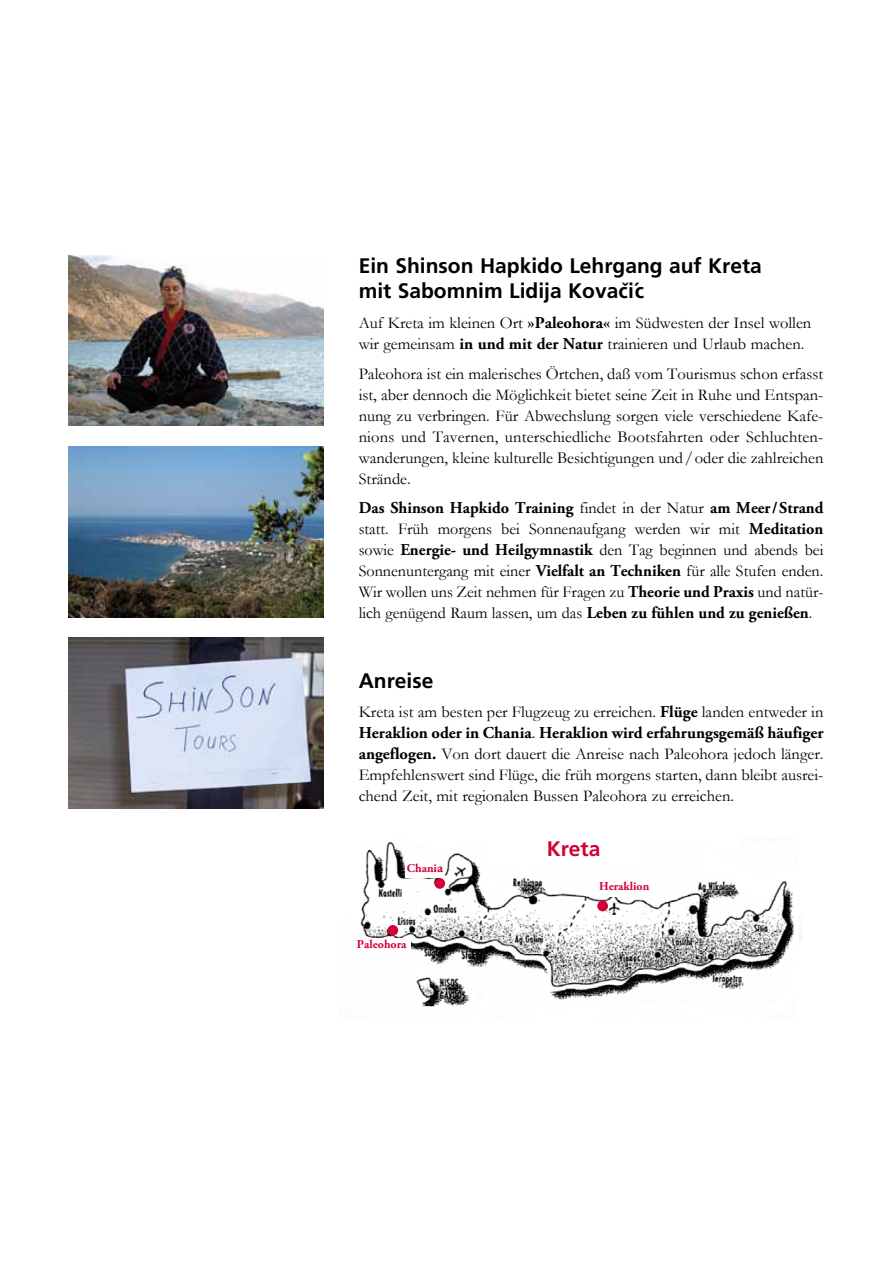
<style>
.page{position:relative;width:893px;height:1263px;background:#fff}
.page>*{position:absolute;margin:0;border:0;box-sizing:border-box;transform-origin:0 0}
.t1{font:700 21px/25.5px "Frutiger";color:#000}
.t2{font:700 21px "Frutiger";color:#d40037}
.t3{font:16.5px/21px "Garamond";color:#000;text-align:justify}
.t4{font:700 16.5px "Adobe Garamond Pro";color:#000}
.t5{font:700 12px "Adobe Garamond Pro";color:#d40037}
.s1{font-family:"Adobe Garamond Pro";font-weight:700}
.s2{font-family:"Garamond";font-weight:400}
.s3{font-size:13.5px}
</style>
<div class="page">
<img style="left:68px;top:255px;width:255px;height:171px">
<img style="left:68px;top:446px;width:255px;height:171px">
<img style="left:360px;top:842px;width:441px;height:165px">
<div style="left:597px;top:880px;width:61px;height:17px;background:#fff"></div>
<div style="left:355px;top:938px;width:56px;height:16px;background:#fff"></div>
<div style="left:405px;top:860px;width:40px;height:17px;background:#fff"></div>
<div style="left:388px;top:925px;width:10px;height:11px;background:#d40037;border-radius:50%"></div>
<div style="left:434px;top:878px;width:11px;height:11px;background:#d40037;border-radius:50%"></div>
<div style="left:597px;top:901px;width:11px;height:10px;background:#d40037;border-radius:50%"></div>
<div style="left:487px;top:838px;width:159px;height:29px;background:#fff"></div>
<img style="left:68px;top:638px;width:255px;height:170px">
<p class="t1" style="left:359px;top:253px;width:405px">Ein Shinson Hapkido Lehrgang auf Kreta mit Sabomnim Lidija Kovacˇi´c</p>
<p class="t3" style="left:359px;top:312px;width:454px">Auf Kreta im kleinen Ort <span class="s1">»Paleohora«</span> im Südwesten der Insel wollen wir gemeinsam <span class="s1">in und mit der Natur</span> trainieren und Urlaub machen.</p>
<p class="t3" style="left:359px;top:363px;width:466px">Paleohora ist ein malerisches Örtchen, daß vom Tourismus schon erfasst ist, aber dennoch die Möglichkeit bietet seine Zeit in Ruhe und Entspan&shy;nung zu verbringen. Für Abwechslung sorgen viele verschiedene Kafe&shy;nions und Tavernen, unterschiedliche Bootsfahrten oder Schluchten&shy;wanderungen, kleine kulturelle Besichtigungen und/oder die zahlreichen Strände.</p>
<p class="t4" style="left:359px;top:498px;width:466px">Das Shinson Hapkido Training <span class="s2">findet in der Natur</span> am Meer/Strand</p>
<p class="t3" style="left:359px;top:518px;width:466px">statt. Früh morgens bei Sonnenaufgang werden wir mit <span class="s1">Meditation </span>sowie <span class="s1">Energie- und Heilgymnastik</span> den Tag beginnen und abends bei Sonnenuntergang mit einer <span class="s1">Vielfalt an Techniken</span> für alle Stufen enden.<br>Wir wollen uns Zeit nehmen für Fragen zu <span class="s1">Theorie und Praxis</span> und natür&shy;lich genügend Raum lassen, um das <span class="s1">Leben zu fühlen und zu genießen</span>.</p>
<p class="t1" style="left:359px;top:667px;width:76px">Anreise</p>
<p class="t3" style="left:359px;top:701px;width:466px">Kreta ist am besten per Flugzeug zu erreichen. <span class="s1">Flüge</span> landen entweder in</p>
<p class="t4" style="left:359px;top:723px;width:466px">Heraklion oder in Chania<span class="s2">.</span> Heraklion wird erfahrungsgemäß häufiger</p>
<p class="t3" style="left:359px;top:743px;width:466px"><span class="s1">angeflogen.</span> Von dort dauert die Anreise nach Paleohora jedoch länger.<br>Empfehlenswert sind Flüge, die früh morgens starten, dann bleibt ausrei&shy;chend Zeit, mit regionalen Bussen Paleohora zu erreichen.</p>
<p class="t5" style="left:407px;top:861px;width:38px">Chani<span class="s3">a</span></p>
<p class="t5" style="left:357px;top:937px;width:51px">Paleohora</p>
<p class="t2" style="left:547px;top:836px;width:55px">Kreta</p>
<p class="t5" style="left:599px;top:879px;width:52px">Heraklion</p>
</div>
